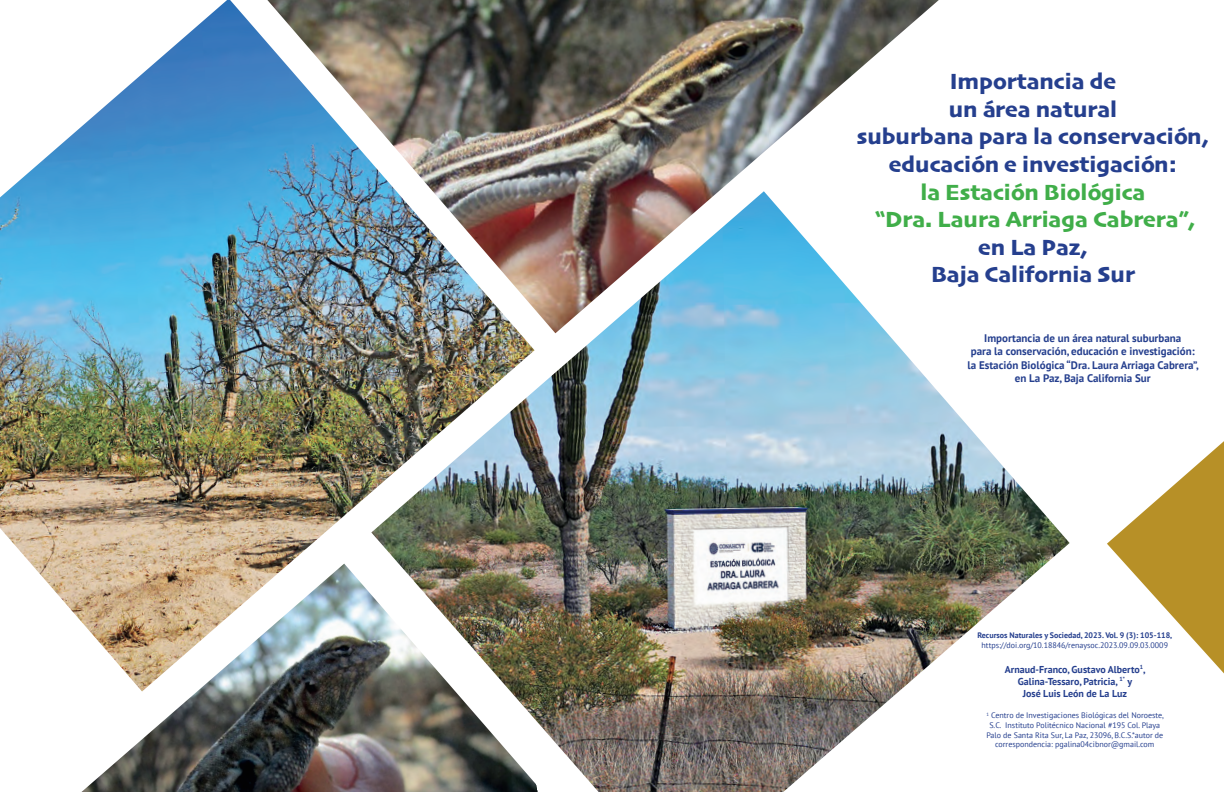
<style>
.page{position:relative;width:1224px;height:792px;background:#fff}
.page>*{position:absolute;margin:0;border:0;box-sizing:border-box;transform-origin:0 0}
.t1{font:23px/27.6px "Skia";color:#253f8e;text-align:center}
.t2{font:23px/27.6px "Skia";color:#40ae49;text-align:center}
.t3{font:700 11px/13.2px "PT Sans";color:#253f8e;text-align:center}
.t4{font:700 10px/12px "PT Sans";color:#253f8e;text-align:center}
.t5{font:8px/9.6px "PT Sans";color:#253f8e;text-align:center}
.t6{font:700 8px "PT Sans";color:#253f8e}
</style>
<div class="page">
<img style="left:535px;top:333px;width:535px;height:459px">
<img style="left:81px;top:564px;width:457px;height:228px">
<img style="left:0;top:0;width:535px;height:691px">
<img style="left:267px;top:0;width:672px;height:333px">
<svg style="left:1107px;top:441px;width:117px;height:232px"></svg>
<h1 class="t1" style="left:857px;top:69px;width:353px">Importancia de<br>un área natural<br>suburbana para la conservación, educación e investigación:</h1>
<h1 class="t2" style="left:876px;top:180px;width:321px">la Estación Biológica<br>“Dra. Laura Arriaga Cabrera”,</h1>
<h1 class="t1" style="left:931px;top:235px;width:205px">en La Paz,<br>Baja California Sur</h1>
<h2 class="t3" style="left:968px;top:332px;width:233px">Importancia de un área natural suburbana<br>para la conservación, educación e investigación: la Estación Biológica “Dra. Laura Arriaga Cabrera”, en La Paz, Baja California Sur</h2>
<p class="t6" style="left:978px;top:630px;width:196px">Recursos Naturales y Sociedad, 2023. Vol. 9 (3): 105-118,</p>
<p class="t5" style="left:982px;top:640px;width:188px">https://doi.org/10.18846/renaysoc.2023.09.09.03.0009</p>
<p class="t4" style="left:1005px;top:663px;width:142px">Arnaud-Franco, Gustavo Alberto<sup>1</sup>,<br>Galina-Tessaro, Patricia, <sup>1*</sup> y<br>José Luis León de La Luz</p>
<p class="t5" style="left:986px;top:711px;width:179px"><sup>1</sup> Centro de Investigaciones Biológicas del Noroeste, S.C. Instituto Politécnico Nacional #195 Col. Playa Palo de Santa Rita Sur, La Paz, 23096, B.C.S.*autor de correspondencia: pgalina04cibnor@gmail.com</p>
</div>
